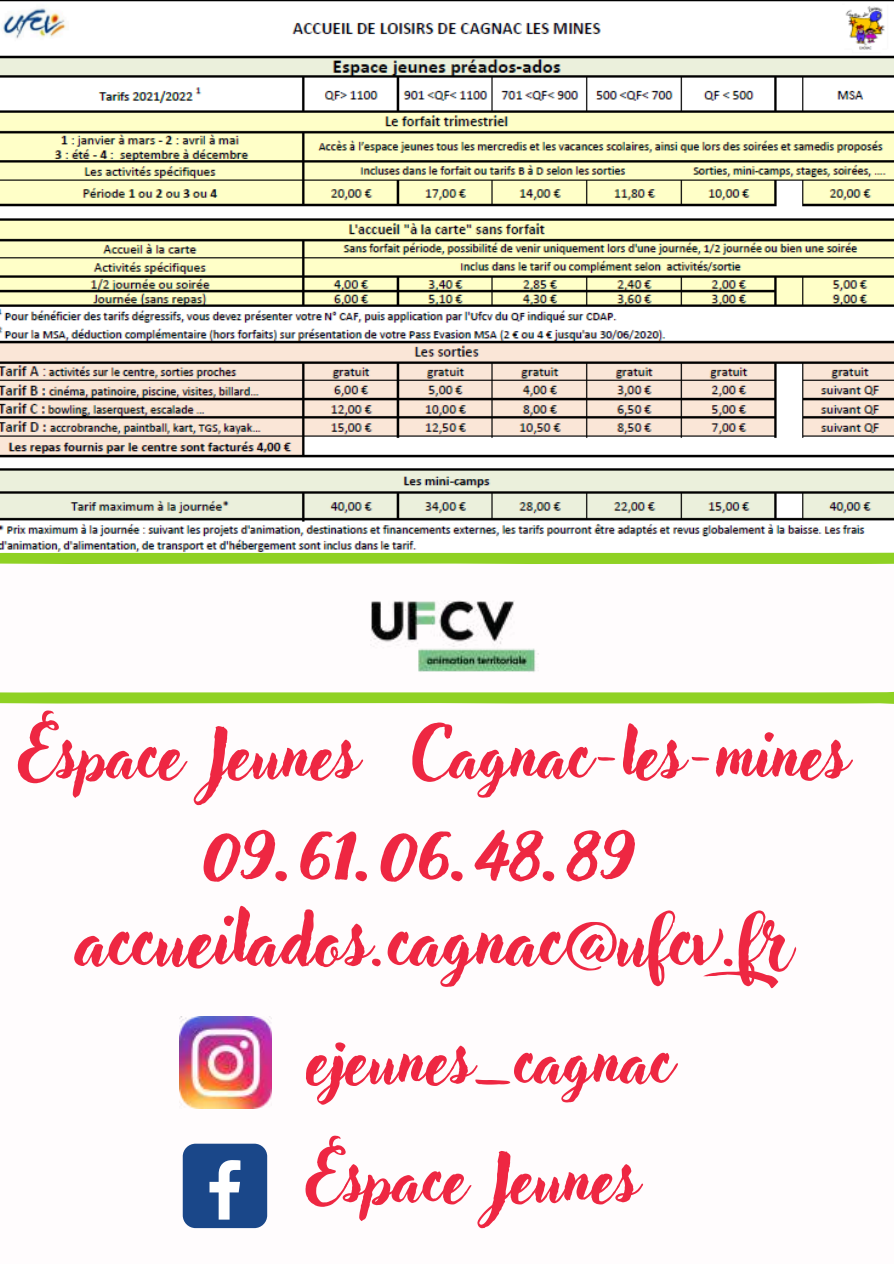
<style>
.page{position:relative;width:894px;height:1264px;background:#fff}
.page>*{position:absolute;margin:0;border:0;box-sizing:border-box;transform-origin:0 0}
.t1{font:97.5px "Adlery Pro Swash";color:#ee2742}
.t2{font:73.5px "Adlery Pro Swash";color:#ee2742}
.t3{font:67.5px "Adlery Pro Swash";color:#ee2742}
.t4{font:66px/118.5px "Adlery Pro Swash";color:#ee2742}
</style>
<div class="page">
<img style="left:0;top:0;width:893px;height:551px">
<svg style="left:0;top:551px;width:893px;height:13px;background:#a0d845"></svg>
<svg style="left:0;top:692px;width:893px;height:12px;background:#98d436"></svg>
<img style="left:370px;top:600px;width:169px;height:72px">
<img style="left:179px;top:1016px;width:92px;height:92px">
<div style="left:183px;top:1143px;width:84px;height:85px;background:#1a4789;border-radius:13px"></div>
<svg style="left:209px;top:1160px;width:31px;height:59px"></svg>
<p class="t3" style="left:19px;top:723px;width:830px">Espace Jeunes Cagnac-les-mines</p>
<h1 class="t1" style="left:199px;top:800px;width:435px">09.61.06.48.89</h1>
<p class="t2" style="left:76px;top:905px;width:778px">accueilados.cagnac@ufcv.fr</p>
<p class="t4" style="left:306px;top:1013px;width:366px">ejeunes_cagnac<br>Espace Jeunes</p>
</div>
